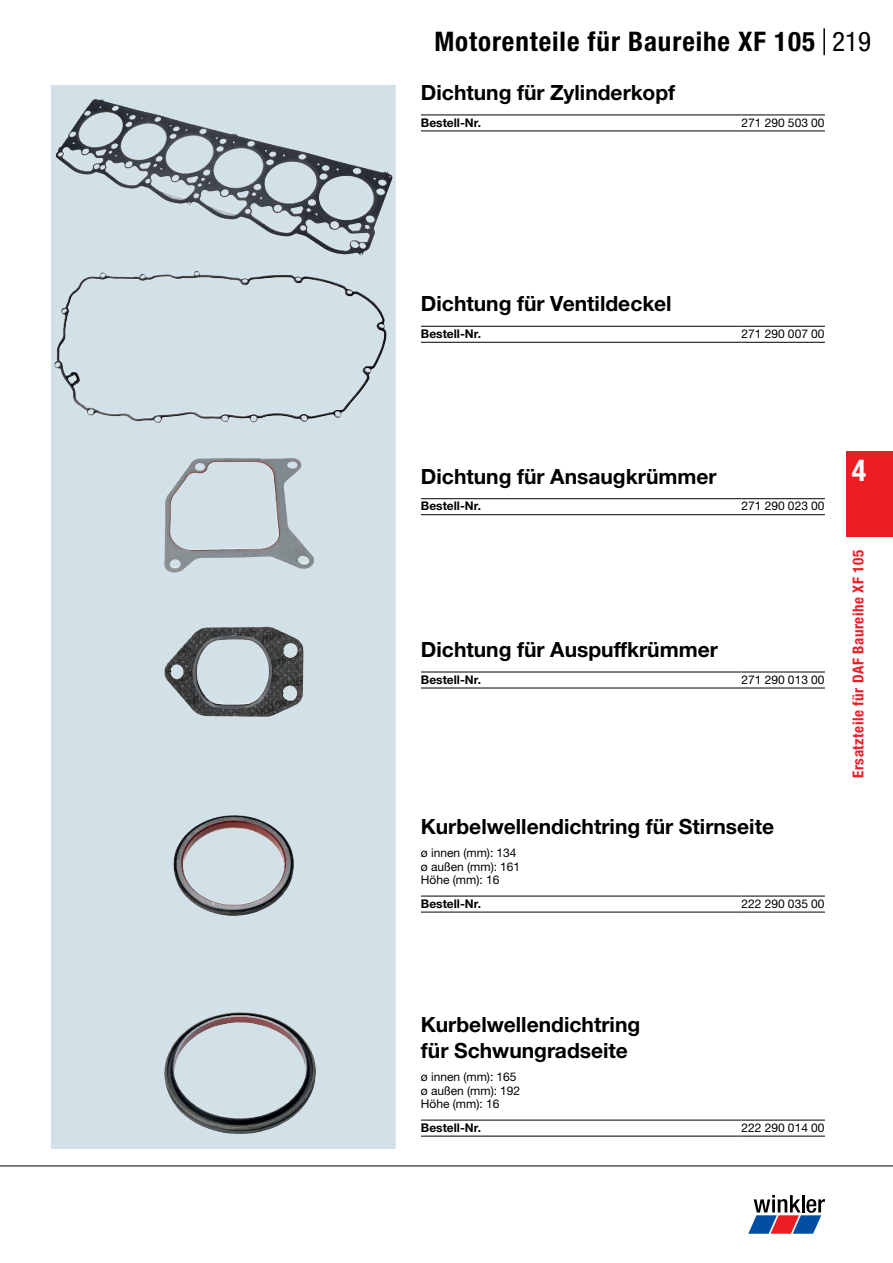
<style>
.page{position:relative;width:893px;height:1263px;background:#fff}
.page>*{position:absolute;margin:0;border:0;box-sizing:border-box;transform-origin:0 0}
.t1{font:700 condensed 30px "Helvetica Neue";color:#fff}
.t2{font:700 condensed 27px "Helvetica Neue LTW1 G";letter-spacing:.035em;color:#000}
.t3{font:condensed 27px "Helvetica Neue LTW1 G";color:#000}
.t4{font:700 21px/25.5px "Helvetica Neue LTW1 G";color:#000}
.t5{font:700 condensed 15px "Helvetica Neue LTW1 G";letter-spacing:.035em;color:#ed1d24}
.t6{font:12px/14px "Helvetica Neue LTW1 G";color:#000}
.t7{font:700 12px "Helvetica Neue LTW1 G";color:#000}
</style>
<div class="page">
<svg style="left:748px;top:1195px;width:77px;height:39px"></svg>
<hr style="left:0;top:1165px;width:893px;height:1px;background:#000">
<hr style="left:823px;top:28px;width:2px;height:27px;background:#000">
<div style="left:846px;top:452px;width:47px;height:85px;background:#ed1d24"></div>
<div style="left:51px;top:85px;width:344px;height:1063px;background:#d2e0e7"></div>
<hr style="left:421px;top:115px;width:321px;height:1px;background:#000">
<hr style="left:421px;top:131px;width:321px;height:1px;background:#000">
<hr style="left:742px;top:115px;width:83px;height:1px;background:#000">
<hr style="left:742px;top:131px;width:83px;height:1px;background:#000">
<img style="left:55px;top:99px;width:338px;height:157px">
<hr style="left:421px;top:326px;width:321px;height:1px;background:#000">
<hr style="left:421px;top:342px;width:321px;height:1px;background:#000">
<hr style="left:742px;top:326px;width:83px;height:1px;background:#000">
<hr style="left:742px;top:342px;width:83px;height:1px;background:#000">
<img style="left:54px;top:272px;width:333px;height:151px">
<hr style="left:421px;top:498px;width:321px;height:1px;background:#000">
<hr style="left:421px;top:514px;width:321px;height:1px;background:#000">
<hr style="left:742px;top:498px;width:83px;height:1px;background:#000">
<hr style="left:742px;top:514px;width:83px;height:1px;background:#000">
<img style="left:164px;top:458px;width:150px;height:114px">
<hr style="left:421px;top:672px;width:321px;height:1px;background:#000">
<hr style="left:421px;top:688px;width:321px;height:1px;background:#000">
<hr style="left:742px;top:672px;width:83px;height:1px;background:#000">
<hr style="left:742px;top:688px;width:83px;height:1px;background:#000">
<img style="left:164px;top:626px;width:139px;height:91px">
<hr style="left:421px;top:896px;width:321px;height:1px;background:#000">
<hr style="left:421px;top:912px;width:321px;height:1px;background:#000">
<hr style="left:742px;top:896px;width:83px;height:1px;background:#000">
<hr style="left:742px;top:912px;width:83px;height:1px;background:#000">
<img style="left:174px;top:815px;width:120px;height:101px">
<hr style="left:421px;top:1120px;width:321px;height:1px;background:#000">
<hr style="left:421px;top:1136px;width:321px;height:1px;background:#000">
<hr style="left:742px;top:1120px;width:83px;height:1px;background:#000">
<hr style="left:742px;top:1136px;width:83px;height:1px;background:#000">
<img style="left:164px;top:1012px;width:152px;height:122px">
<p class="t2" style="left:434px;top:26px;width:382px">Motorenteile für Baureihe XF 105</p>
<p class="t4" style="left:421px;top:80px;width:256px">Dichtung für Zylinderkopf</p>
<p class="t7" style="left:421px;top:115px;width:62px">Bestell-Nr.</p>
<p class="t6" style="left:742px;top:115px;width:84px">271 290 503 00</p>
<p class="t3" style="left:832px;top:26px;width:40px">219</p>
<p class="t4" style="left:421px;top:291px;width:252px">Dichtung für Ventildeckel</p>
<p class="t7" style="left:421px;top:326px;width:62px">Bestell-Nr.</p>
<p class="t6" style="left:742px;top:327px;width:84px">271 290 007 00</p>
<p class="t4" style="left:421px;top:463px;width:297px">Dichtung für Ansaugkrümmer</p>
<p class="t7" style="left:421px;top:499px;width:62px">Bestell-Nr.</p>
<p class="t6" style="left:742px;top:499px;width:84px">271 290 023 00</p>
<p class="t4" style="left:421px;top:637px;width:299px">Dichtung für Auspuffkrümmer</p>
<p class="t7" style="left:421px;top:672px;width:62px">Bestell-Nr.</p>
<p class="t6" style="left:742px;top:672px;width:84px">271 290 013 00</p>
<p class="t4" style="left:421px;top:813px;width:355px">Kurbelwellendichtring für Stirnseite</p>
<p class="t6" style="left:421px;top:845px;width:101px">ø innen (mm): 134 ø außen (mm): 161<br>Höhe (mm): 16</p>
<p class="t7" style="left:421px;top:896px;width:62px">Bestell-Nr.</p>
<p class="t6" style="left:742px;top:896px;width:84px">222 290 035 00</p>
<h1 class="t1" style="left:852px;top:452px;width:16px">4</h1>
<p class="t5" style="left:849px;top:778px;width:229px;rotate:-90deg">Ersatzteile für DAF Baureihe XF 105</p>
<p class="t4" style="left:421px;top:1012px;width:221px">Kurbelwellendichtring für Schwungradseite</p>
<p class="t6" style="left:421px;top:1069px;width:101px">ø innen (mm): 165 ø außen (mm): 192<br>Höhe (mm): 16</p>
<p class="t7" style="left:421px;top:1120px;width:62px">Bestell-Nr.</p>
<p class="t6" style="left:742px;top:1120px;width:84px">222 290 014 00</p>
</div>
